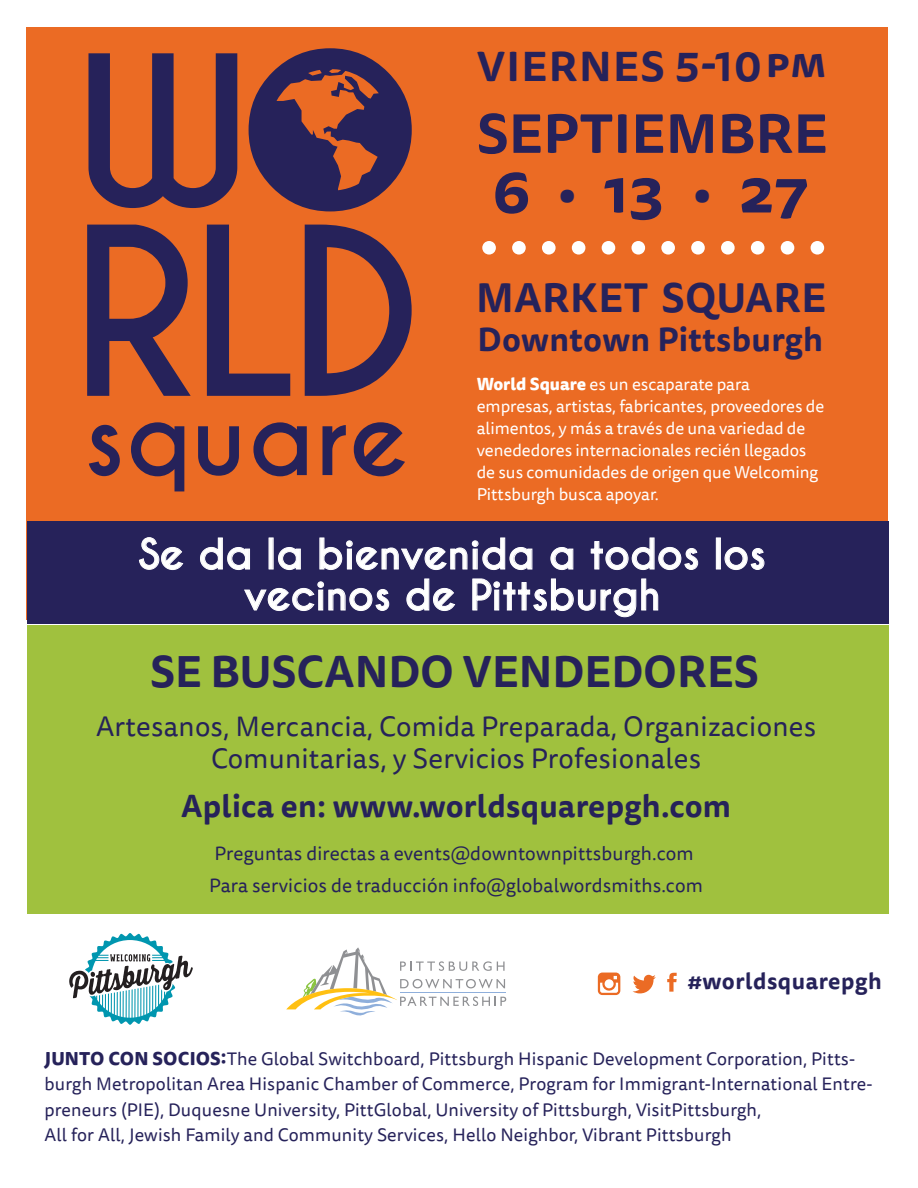
<style>
.page{position:relative;width:918px;height:1188px;background:#fff}
.page>*{position:absolute;margin:0;border:0;box-sizing:border-box;transform-origin:0 0}
.t1{font:700 60.3px "Tisa Sans Pro";color:#26225a}
.t2{font:700 54px "Tisa Sans Pro";color:#26225a}
.t3{font:700 43.5px "Tisa Sans Pro";color:#26225a}
.t4{font:700 40.95px "Tisa Sans Pro";letter-spacing:.03em;color:#26225a}
.t5{font:700 40.35px "Tisa Sans Pro";letter-spacing:.01em;color:#26225a}
.t6{font:700 39.75px/41px "Caviar Dreams";color:#fff;text-align:center}
.t7{font:700 32.85px "Tisa Sans Pro";letter-spacing:.01em;color:#26225a}
.t8{font:700 31.05px "Tisa Sans Pro";letter-spacing:.01em;color:#26225a}
.t9{font:27.9px/31.8px "Tisa Sans Pro";letter-spacing:.01em;color:#26225a;text-align:center}
.t10{font:700 22.5px "Tisa Sans Pro";letter-spacing:.025em;color:#26225a}
.t11{font:19.2px/32.4px "Tisa Sans Pro";letter-spacing:.01em;color:#26225a}
.t12{font:18px/25.5px "Tisa Sans Pro";letter-spacing:.01em;color:#26225a}
.t13{font:16.8px/22px "Tisa Sans Pro";color:#fff}
.s1{font-size:38.85px}
.s2{font-weight:800}
</style>
<div class="page">
<div style="left:27px;top:625px;width:861px;height:288px;background:#a0c13e"></div>
<div style="left:27px;top:27px;width:861px;height:593px;background:#eb6b24"></div>
<svg style="left:89px;top:425px;width:31px;height:51px"></svg>
<svg style="left:131px;top:422px;width:53px;height:69px"></svg>
<svg style="left:198px;top:426px;width:41px;height:50px"></svg>
<svg style="left:253px;top:422px;width:54px;height:54px"></svg>
<svg style="left:323px;top:425px;width:23px;height:50px"></svg>
<svg style="left:354px;top:422px;width:51px;height:54px"></svg>
<svg style="left:89px;top:53px;width:148px;height:155px"></svg>
<svg style="left:87px;top:225px;width:104px;height:171px"></svg>
<svg style="left:207px;top:225px;width:83px;height:171px"></svg>
<svg style="left:305px;top:225px;width:107px;height:171px"></svg>
<svg style="left:249px;top:48px;width:163px;height:163px"></svg>
<svg style="left:482px;top:241px;width:14px;height:14px"></svg>
<svg style="left:512px;top:241px;width:14px;height:14px"></svg>
<svg style="left:542px;top:241px;width:14px;height:14px"></svg>
<svg style="left:572px;top:241px;width:13px;height:14px"></svg>
<svg style="left:602px;top:241px;width:13px;height:14px"></svg>
<svg style="left:632px;top:241px;width:13px;height:14px"></svg>
<svg style="left:661px;top:241px;width:14px;height:14px"></svg>
<svg style="left:691px;top:241px;width:14px;height:14px"></svg>
<svg style="left:721px;top:241px;width:14px;height:14px"></svg>
<svg style="left:751px;top:241px;width:13px;height:14px"></svg>
<svg style="left:781px;top:241px;width:13px;height:14px"></svg>
<svg style="left:811px;top:241px;width:13px;height:14px"></svg>
<div style="left:27px;top:522px;width:861px;height:102px;background:#26225a"></div>
<svg style="left:139px;top:537px;width:44px;height:33px"></svg>
<svg style="left:200px;top:538px;width:50px;height:32px"></svg>
<svg style="left:278px;top:547px;width:23px;height:23px"></svg>
<svg style="left:320px;top:538px;width:212px;height:32px"></svg>
<svg style="left:551px;top:547px;width:22px;height:23px"></svg>
<svg style="left:591px;top:538px;width:107px;height:32px"></svg>
<div style="left:716px;top:538px;width:5px;height:31px;border:1px solid #fff"></div>
<svg style="left:725px;top:547px;width:39px;height:23px"></svg>
<svg style="left:244px;top:582px;width:145px;height:29px"></svg>
<svg style="left:407px;top:579px;width:48px;height:32px"></svg>
<svg style="left:473px;top:579px;width:122px;height:32px"></svg>
<svg style="left:601px;top:579px;width:57px;height:38px"></svg>
<svg style="left:667px;top:973px;width:10px;height:19px"></svg>
<svg style="left:598px;top:973px;width:22px;height:22px"></svg>
<svg style="left:633px;top:975px;width:23px;height:19px"></svg>
<svg style="left:286px;top:947px;width:220px;height:69px"></svg>
<svg style="left:69px;top:933px;width:124px;height:92px"></svg>
<h3 class="t4" style="left:477px;top:37px;width:351px">VIERNES 5-10pm</h3>
<h2 class="t2" style="left:477px;top:94px;width:353px">SEPTIEMBRE</h2>
<h1 class="t1" style="left:492px;top:147px;width:317px">6 <span class="s1">•</span> 13 <span class="s1">•</span> 27</h1>
<h3 class="t5" style="left:476px;top:268px;width:352px">MARKET SQUARE</h3>
<h3 class="t7" style="left:478px;top:315px;width:347px">Downtown Pittsburgh</h3>
<p class="t13" style="left:477px;top:373px;width:349px"><span class="s2">World Square</span> es un escaparate para empresas, artistas, fabricantes, proveedores de alimentos, y más a través de una variedad de venededores internacionales recién llegados de sus comunidades de origen que Welcoming Pittsburgh busca apoyar.</p>
<h3 class="t6" style="left:138px;top:535px;width:629px">Se da la bienvenida a todos los vecinos de Pittsburgh</h3>
<h3 class="t3" style="left:150px;top:639px;width:610px">SE BUSCANDO VENDEDORES</h3>
<h3 class="t9" style="left:96px;top:711px;width:722px">Artesanos, Mercancia, Comida Preparada, Organizaciones<br>Comunitarias, y Servicios Profesionales</h3>
<h3 class="t8" style="left:181px;top:783px;width:552px">Aplica en: www.worldsquarepgh.com</h3>
<p class="t11" style="left:209px;top:838px;width:495px">Preguntas directas a events@downtownpittsburgh.com<br>Para servicios de traducción info@globalwordsmiths.com</p>
<p class="t10" style="left:688px;top:965px;width:195px">#worldsquarepgh</p>
<p class="t12" style="left:45px;top:1046px;width:830px"><span class="s2">JUNTO CON SOCIOS:</span>The Global Switchboard, Pittsburgh Hispanic Development Corporation, Pitts&shy;burgh Metropolitan Area Hispanic Chamber of Commerce, Program for Immigrant-International Entre&shy;preneurs (PIE), Duquesne University, PittGlobal, University of Pittsburgh, VisitPittsburgh,<br>All for All, Jewish Family and Community Services, Hello Neighbor, Vibrant Pittsburgh</p>
</div>
